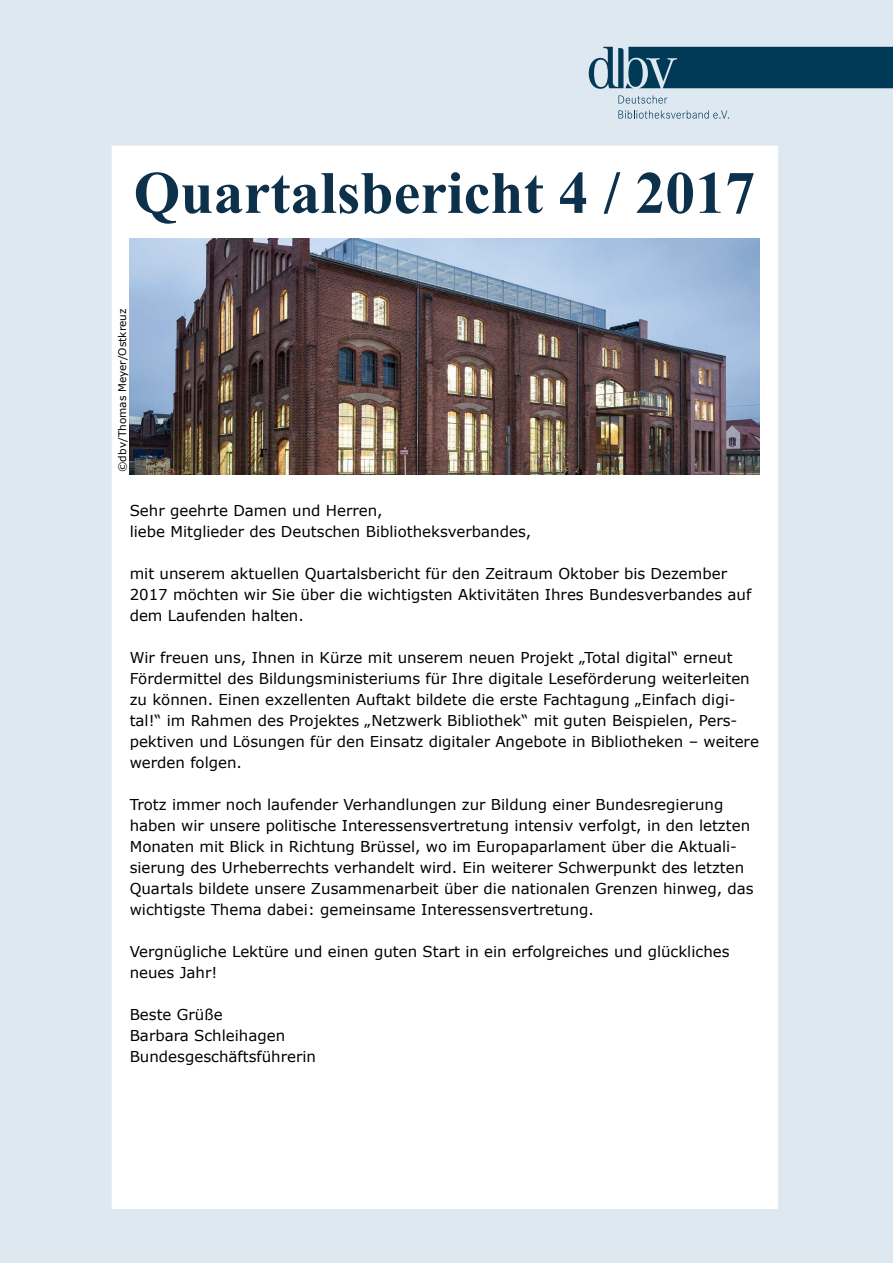
<style>
.page{position:relative;width:893px;height:1263px;background:#fff}
.page>*{position:absolute;margin:0;border:0;box-sizing:border-box;transform-origin:0 0}
.t1{font:700 60px "Times New Roman";color:#0d304b}
.t2{font:15px/21px "Verdana";color:#000}
.t3{font:10.5px "Verdana";color:#000}
</style>
<div class="page">
<div style="left:1px;top:1px;width:891px;height:1261px;background:#dee8f0"></div>
<div style="left:112px;top:146px;width:666px;height:1063px;background:#fff"></div>
<img style="left:130px;top:238px;width:629px;height:236px">
<svg style="left:589px;top:47px;width:304px;height:42px;background:#1c506a"></svg>
<svg style="left:618px;top:95px;width:49px;height:9px"></svg>
<svg style="left:618px;top:110px;width:111px;height:9px"></svg>
<h1 class="t1" style="left:134px;top:151px;width:623px">Quartalsbericht 4 / 2017</h1>
<p class="t3" style="left:116px;top:472px;width:165px;rotate:-90deg">©dbv/Thomas Meyer/Ostkreuz</p>
<p class="t2" style="left:130px;top:500px;width:403px">Sehr geehrte Damen und Herren,<br>liebe Mitglieder des Deutschen Bibliotheksverbandes,</p>
<p class="t2" style="left:130px;top:563px;width:623px">mit unserem aktuellen Quartalsbericht für den Zeitraum Oktober bis Dezember<br>2017 möchten wir Sie über die wichtigsten Aktivitäten Ihres Bundesverbandes auf dem Laufenden halten.</p>
<p class="t2" style="left:130px;top:647px;width:631px">Wir freuen uns, Ihnen in Kürze mit unserem neuen Projekt „Total digital“ erneut Fördermittel des Bildungsministeriums für Ihre digitale Leseförderung weiterleiten zu können. Einen exzellenten Auftakt bildete die erste Fachtagung „Einfach digi&shy;tal!“ im Rahmen des Projektes „Netzwerk Bibliothek“ mit guten Beispielen, Pers&shy;pektiven und Lösungen für den Einsatz digitaler Angebote in Bibliotheken – weitere werden folgen.</p>
<p class="t2" style="left:130px;top:794px;width:625px">Trotz immer noch laufender Verhandlungen zur Bildung einer Bundesregierung haben wir unsere politische Interessensvertretung intensiv verfolgt, in den letzten Monaten mit Blick in Richtung Brüssel, wo im Europaparlament über die Aktuali&shy;sierung des Urheberrechts verhandelt wird. Ein weiterer Schwerpunkt des letzten Quartals bildete unsere Zusammenarbeit über die nationalen Grenzen hinweg, das wichtigste Thema dabei: gemeinsame Interessensvertretung.</p>
<p class="t2" style="left:130px;top:941px;width:601px">Vergnügliche Lektüre und einen guten Start in ein erfolgreiches und glückliches neues Jahr!</p>
<p class="t2" style="left:130px;top:1004px;width:188px">Beste Grüße<br>Barbara Schleihagen<br>Bundesgeschäftsführerin</p>
</div>
